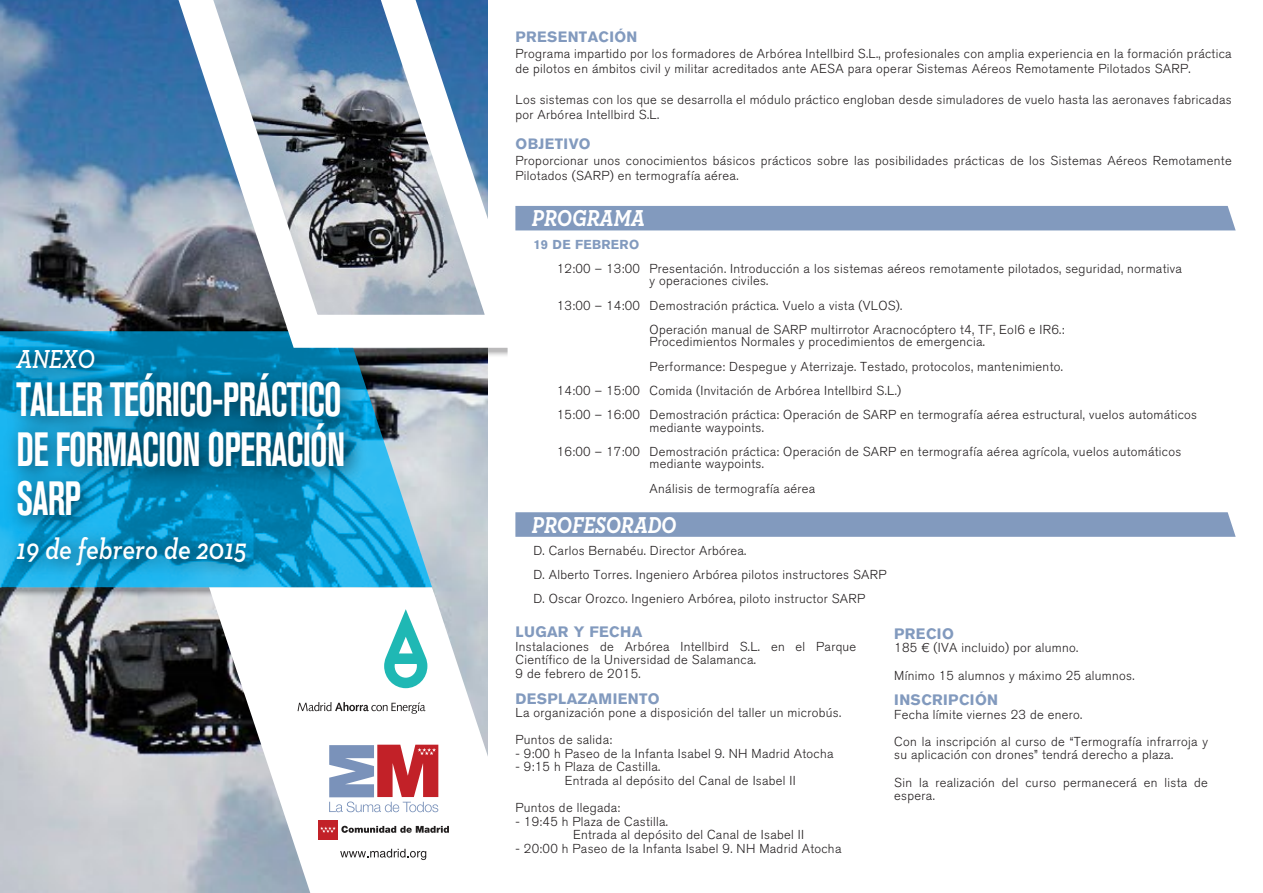
<style>
.page{position:relative;width:1263px;height:893px;background:#fff}
.page>*{position:absolute;margin:0;border:0;box-sizing:border-box;transform-origin:0 0}
.t1{font:47.7px/49.5px "Akzidenz Grotesk BQ Bd Cnd Alt";letter-spacing:-.02em;color:#fff;text-align:justify;scale:.77 1}
.t2{font:italic 600 30px "Neutraface Slab Text";color:#fff;scale:.85 1}
.t3{font:italic 600 26.4px "Neutraface Slab Text";color:#fff;scale:.85 1}
.t4{font:italic 700 23.4px "Neutraface Slab Text";color:#fff;scale:.85 1}
.t5{font:700 15px "Akzidenz Grotesk BQ";letter-spacing:.025em;color:#829abe}
.t6{font:700 14.85px "Akzidenz Grotesk BQ";letter-spacing:.025em;color:#829abe}
.t7{font:300 12.9px/24.3px "Akzidenz Grotesk BQ";letter-spacing:.025em;color:#231f20}
.s1{font-weight:700;color:#829abe}
</style>
<div class="page">
<img style="left:0;top:0;width:487px;height:893px">
<svg style="left:0;top:599px;width:209px;height:4px"></svg>
<svg style="left:209px;top:587px;width:279px;height:306px"></svg>
<svg style="left:340px;top:849px;width:86px;height:11px"></svg>
<svg style="left:329px;top:745px;width:109px;height:67px"></svg>
<div style="left:318px;top:820px;width:20px;height:19px;background:#c22128"></div>
<svg style="left:320px;top:826px;width:129px;height:7px"></svg>
<svg style="left:384px;top:609px;width:43px;height:79px"></svg>
<svg style="left:298px;top:702px;width:127px;height:12px"></svg>
<svg style="left:127px;top:331px;width:305px;height:256px;background:#5fa9c7"></svg>
<svg style="left:140px;top:0;width:413px;height:364px"></svg>
<svg style="left:338px;top:348px;width:170px;height:15px;background:#41454a"></svg>
<img style="left:0;top:324px;width:127px;height:27px">
<img style="left:0;top:557px;width:279px;height:42px">
<img style="left:0;top:351px;width:376px;height:206px">
<div style="left:515px;top:206px;width:721px;height:24px;background:#829abe"></div>
<svg style="left:515px;top:512px;width:721px;height:25px;background:#859cbf"></svg>
<p class="t3" style="left:17px;top:343px;width:94px">ANEXO</p>
<p class="t1" style="left:17px;top:375px;width:428px">TALLER TEÓRICO-PRÁCTICO DE FORMACION OPERACIÓN SARP</p>
<p class="t2" style="left:17px;top:530px;width:272px">19 de febrero de 2015</p>
<p class="t6" style="left:515px;top:29px;width:123px">PRESENTACIÓN</p>
<p class="t7" style="left:515px;top:46px;width:717px;line-height:15.3px">Programa impartido por los formadores de Arbórea Intellbird S.L., profesionales con amplia experiencia en la formación práctica de pilotos en ámbitos civil y militar acreditados ante AESA para operar Sistemas Aéreos Remotamente Pilotados SARP.</p>
<p class="t7" style="left:515px;top:92px;width:718px;line-height:15.3px">Los sistemas con los que se desarrolla el módulo práctico engloban desde simuladores de vuelo hasta las aeronaves fabricadas por Arbórea Intellbird S.L.</p>
<p class="t6" style="left:515px;top:136px;width:77px">OBJETIVO</p>
<p class="t7" style="left:515px;top:153px;width:718px;line-height:15.3px">Proporcionar unos conocimientos básicos prácticos sobre las posibilidades prácticas de los Sistemas Aéreos Remotamente<br>Pilotados (SARP) en termografía aérea.</p>
<p class="t4" style="left:532px;top:203px;width:134px">PROGRAMA</p>
<p class="t7" style="left:557px;top:233px;width:626px;text-indent:-23px"><span class="s1">19 DE FEBRERO<br></span>12:00 – 13:00 Presentación. Introducción a los sistemas aéreos remotamente pilotados, seguridad, normativa</p>
<p class="t7" style="left:649px;top:269px;width:120px">y operaciones civiles.</p>
<p class="t7" style="left:557px;top:293px;width:347px">13:00 – 14:00 Demostración práctica. Vuelo a vista (VLOS).</p>
<p class="t7" style="left:649px;top:318px;width:416px">Operación manual de SARP multirrotor Aracnocóptero t4, TF, Eol6 e IR6.:</p>
<p class="t7" style="left:649px;top:330px;width:337px">Procedimientos Normales y procedimientos de emergencia.</p>
<p class="t7" style="left:649px;top:354px;width:415px">Performance: Despegue y Aterrizaje. Testado, protocolos, mantenimiento.</p>
<p class="t7" style="left:557px;top:379px;width:346px">14:00 – 15:00 Comida (Invitación de Arbórea Intellbird S.L.)</p>
<p class="t7" style="left:557px;top:403px;width:642px">15:00 – 16:00 Demostración práctica: Operación de SARP en termografía aérea estructural, vuelos automáticos</p>
<p class="t7" style="left:557px;top:415px;width:626px;text-indent:93px">mediante waypoints.<br>16:00 – 17:00 Demostración práctica: Operación de SARP en termografía aérea agrícola, vuelos automáticos</p>
<p class="t7" style="left:649px;top:452px;width:167px">mediante waypoints.<br>Análisis de termografía aérea</p>
<p class="t4" style="left:532px;top:510px;width:172px">PROFESORADO</p>
<p class="t7" style="left:533px;top:538px;width:355px">D. Carlos Bernabéu. Director Arbórea.<br>D. Alberto Torres. Ingeniero Arbórea pilotos instructores SARP<br>D. Oscar Orozco. Ingeniero Arbórea, piloto instructor SARP</p>
<p class="t5" style="left:515px;top:623px;width:128px">LUGAR Y FECHA</p>
<p class="t7" style="left:515px;top:640px;width:342px;line-height:13.5px">Instalaciones de Arbórea Intellbird S.L. en el Parque<br>Científico de la Universidad de Salamanca.<br>9 de febrero de 2015.</p>
<p class="t5" style="left:515px;top:690px;width:146px">DESPLAZAMIENTO</p>
<p class="t7" style="left:515px;top:699px;width:327px;line-height:27.2px">La organización pone a disposición del taller un microbús.<br>Puntos de salida:</p>
<p class="t7" style="left:515px;top:741px;width:320px">- 9:00 h Paseo de la Infanta Isabel 9. NH Madrid Atocha</p>
<p class="t7" style="left:565px;top:760px;width:232px;line-height:13.5px;text-indent:-49px">- 9:15 h Plaza de Castilla.<br>Entrada al depósito del Canal de Isabel II</p>
<p class="t7" style="left:515px;top:796px;width:106px">Puntos de llegada:</p>
<p class="t7" style="left:573px;top:815px;width:232px;line-height:13.5px;text-indent:-58px">- 19:45 h Plaza de Castilla.<br>Entrada al depósito del Canal de Isabel II</p>
<p class="t7" style="left:515px;top:836px;width:327px">- 20:00 h Paseo de la Infanta Isabel 9. NH Madrid Atocha</p>
<p class="t5" style="left:894px;top:625px;width:61px">PRECIO</p>
<p class="t7" style="left:894px;top:635px;width:242px;line-height:27.2px">185 € (IVA incluido) por alumno.<br>Mínimo 15 alumnos y máximo 25 alumnos.</p>
<p class="t5" style="left:894px;top:691px;width:105px">INSCRIPCIÓN</p>
<p class="t7" style="left:894px;top:701px;width:315px;line-height:27.2px">Fecha límite viernes 23 de enero.<br>Con la inscripción al curso de “Termografía infrarroja y</p>
<p class="t7" style="left:894px;top:742px;width:315px;line-height:27.2px">su aplicación con drones” tendrá derecho a plaza.<br>Sin la realización del curso permanecerá en lista de</p>
<p class="t7" style="left:894px;top:784px;width:42px">espera.</p>
</div>
